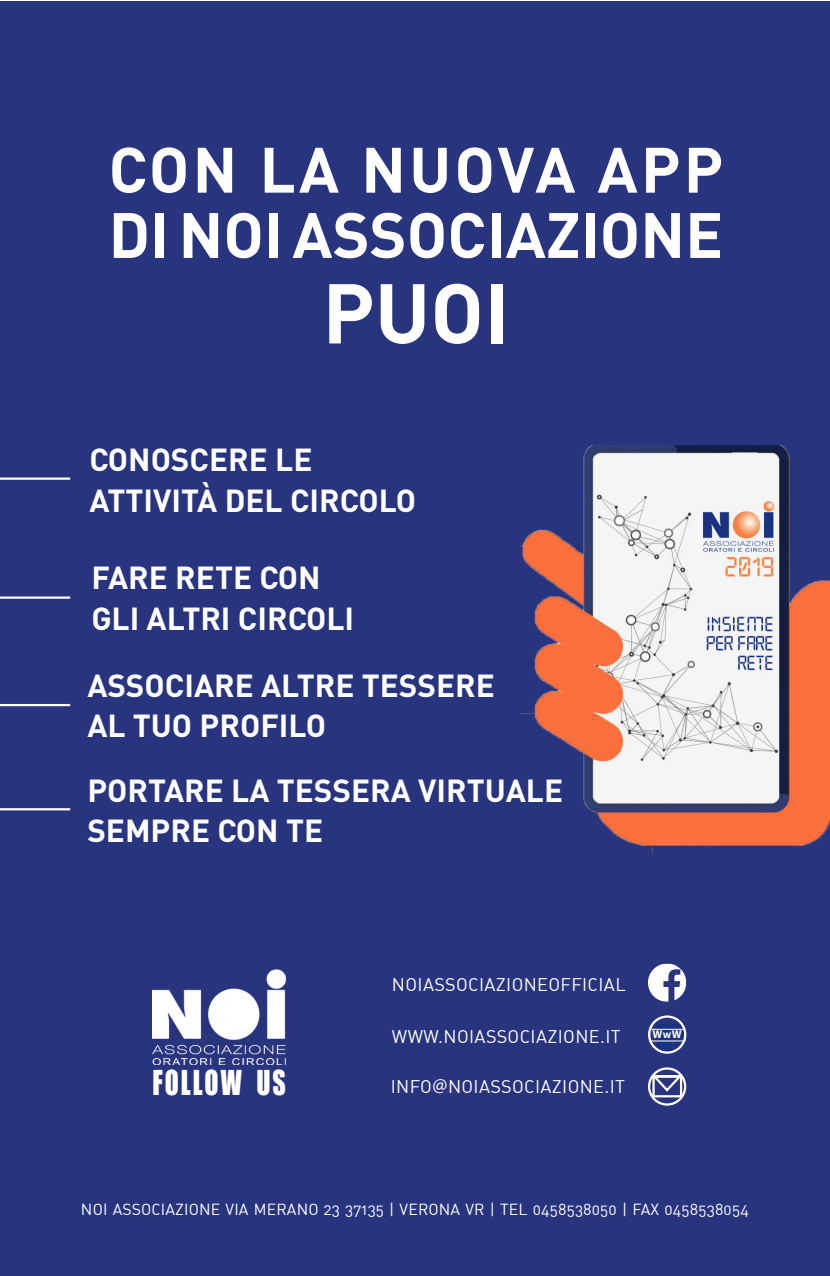
<style>
.page{position:relative;width:830px;height:1276px;background:#fff}
.page>*{position:absolute;margin:0;border:0;box-sizing:border-box;transform-origin:0 0}
.t1{font:700 83.25px "DIN";color:#fff}
.t2{font:700 63px "DIN";color:#fff}
.t3{font:700 63px "DIN";letter-spacing:.05em;color:#fff}
.t4{font:700 31.5px "DIN";color:#fff}
.t5{font:31.5px "Impact";letter-spacing:.08em;color:#fff;scale:.82 1}
.t6{font:18px "DIN Regular Alternate";letter-spacing:.02em;color:#fff}
.t7{font:15.75px "DIN Regular Alternate";letter-spacing:.01em;color:#fff}
.t8{font:700 11.25px "Myriad Pro";color:#fff}
.s1{font-family:"Myriad Pro";font-size:20.25px}
</style>
<div class="page">
<div style="left:0;top:1px;width:829px;height:1275px;background:#28347e"></div>
<hr style="left:0;top:477px;width:70px;height:3px;background:#fff">
<img style="left:520px;top:445px;width:309px;height:409px">
<hr style="left:0;top:596px;width:70px;height:3px;background:#fff">
<hr style="left:0;top:704px;width:70px;height:2px;background:#fff">
<hr style="left:0;top:808px;width:70px;height:2px;background:#fff">
<svg style="left:656px;top:1024px;width:27px;height:27px"></svg>
<div style="left:647px;top:1015px;width:39px;height:38px;border:2px solid #fff;border-radius:50%"></div>
<svg style="left:648px;top:963px;width:38px;height:38px"></svg>
<div style="left:649px;top:1029px;width:35px;height:12px;border:1px solid #fff"></div>
<div style="left:647px;top:1067px;width:39px;height:38px;border:2px solid #fff;border-radius:50%"></div>
<div style="left:652px;top:1075px;width:30px;height:22px;border:2px solid #fff"></div>
<svg style="left:651px;top:1073px;width:33px;height:20px"></svg>
<img style="left:152px;top:969px;width:134px;height:95px">
<p class="t3" style="left:108px;top:128px;width:616px">CON LA NUOVA APP</p>
<p class="t2" style="left:108px;top:193px;width:616px">DI NOI ASSOCIAZIONE</p>
<p class="t1" style="left:322px;top:258px;width:188px">PUOI</p>
<p class="t4" style="left:89px;top:439px;width:224px">CONOSCERE LE</p>
<p class="t4" style="left:89px;top:479px;width:328px">ATTIVITÀ DEL CIRCOLO</p>
<p class="t4" style="left:91px;top:556px;width:230px">FARE RETE CON</p>
<p class="t4" style="left:91px;top:597px;width:264px">GLI ALTRI CIRCOLI</p>
<p class="t4" style="left:87px;top:664px;width:409px">ASSOCIARE ALTRE TESSERE</p>
<p class="t4" style="left:87px;top:704px;width:240px">AL TUO PROFILO</p>
<p class="t4" style="left:87px;top:769px;width:477px">PORTARE LA TESSERA VIRTUALE</p>
<p class="t4" style="left:87px;top:810px;width:237px">SEMPRE CON TE</p>
<p class="t5" style="left:152px;top:1058px;width:164px">FOLLOW US</p>
<p class="t6" style="left:392px;top:973px;width:235px">NOIASSOCIAZIONEOFFICIAL</p>
<p class="t6" style="left:392px;top:1025px;width:230px">WWW.NOIASSOCIAZIONE.IT</p>
<p class="t8" style="left:652px;top:1027px;width:31px">WwW</p>
<p class="t6" style="left:390px;top:1075px;width:236px">INFO<span class="s1">@</span>NOIASSOCIAZIONE.IT</p>
<p class="t7" style="left:81px;top:1199px;width:669px">NOI ASSOCIAZIONE VIA MERANO 23 37135 | VERONA VR | TEL 0458538050 | FAX 0458538054</p>
</div>
